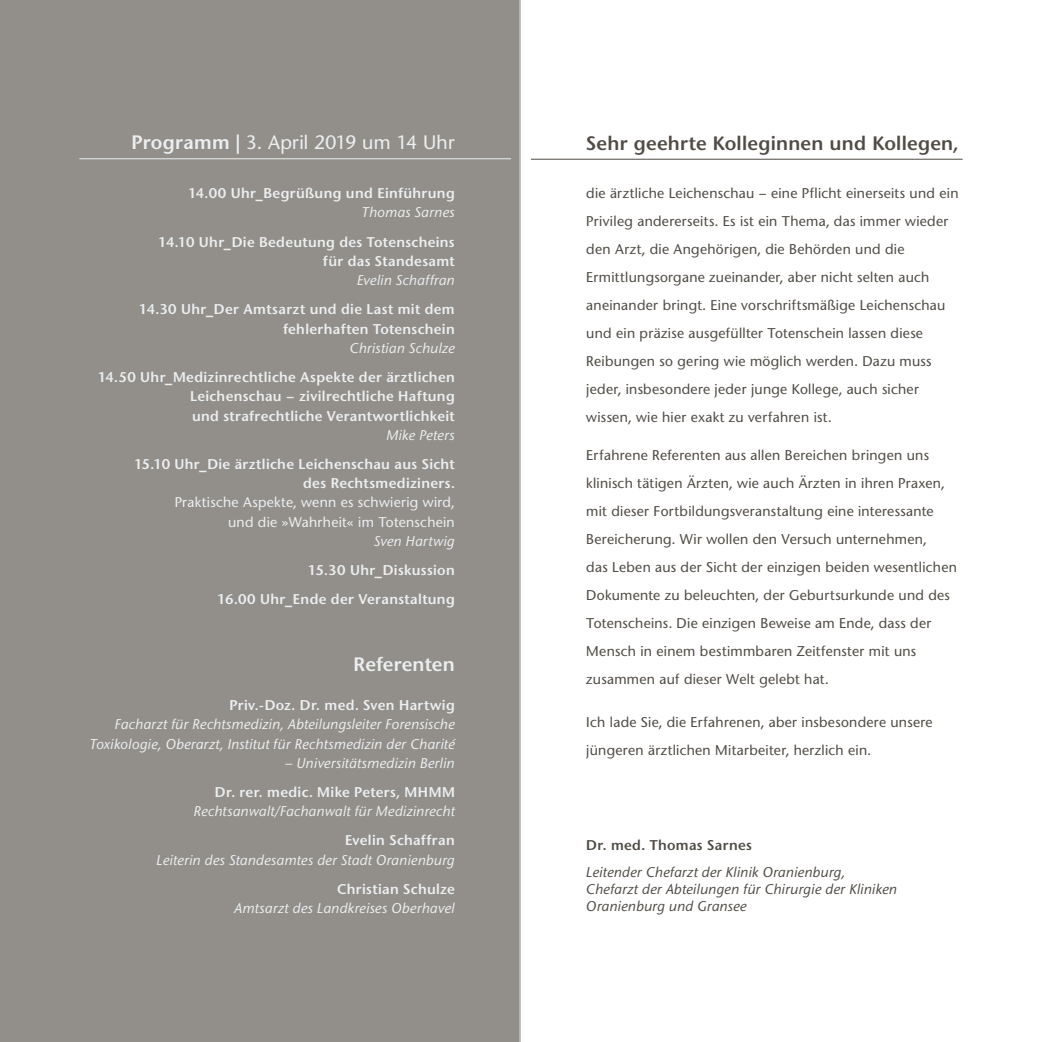
<style>
.page{position:relative;width:1042px;height:1042px;background:#fff}
.page>*{position:absolute;margin:0;border:0;box-sizing:border-box;transform-origin:0 0}
.t1{font:600 19.25px "Stone Sans BQ";letter-spacing:.015em;color:#504b45}
.t2{font:500 19.25px "Stone Sans BQ";letter-spacing:.01em;color:#eceff0}
.t3{font:600 19.25px "Stone Sans BQ";letter-spacing:.01em;color:#eceff0}
.t4{font:500 14px/28px "Stone Sans BQ";letter-spacing:.025em;color:#504b45}
.t5{font:600 14px/19.2px "Stone Sans BQ";letter-spacing:.025em;color:#eceff0;text-align:right}
.t6{font:italic 500 14px/19.2px "Stone Sans BQ";letter-spacing:.025em;color:#eceff0;text-align:right}
.t7{font:italic 500 14px/16.8px "Stone Sans BQ";letter-spacing:.025em;color:#504b45}
.t8{font:500 14px/19.2px "Stone Sans BQ";letter-spacing:.02em;color:#eceff0;text-align:right}
.t9{font:600 14px "Stone Sans BQ";letter-spacing:.025em;color:#504b45}
.s1{font-weight:600}
</style>
<div class="page">
<div style="left:0;top:0;width:521px;height:1042px;background:#928f8b"></div>
<hr style="left:79px;top:158px;width:432px;height:1px;background:#eceff0">
<hr style="left:531px;top:159px;width:431px;height:1px;background:#504b45">
<h1 class="t2" style="left:131px;top:130px;width:325px"><span class="s1">Programm |</span> 3. April 2019 um 14 Uhr</h1>
<p class="t5" style="left:188px;top:183px;width:268px">14.00 Uhr_Begrüßung und Einführung</p>
<p class="t6" style="left:362px;top:203px;width:94px">Thomas Sarnes</p>
<p class="t5" style="left:158px;top:232px;width:298px">14.10 Uhr_Die Bedeutung des Totenscheins für das Standesamt</p>
<p class="t6" style="left:357px;top:271px;width:99px">Evelin Schaffran</p>
<p class="t5" style="left:139px;top:300px;width:317px">14.30 Uhr_Der Amtsarzt und die Last mit dem fehlerhaften Totenschein</p>
<p class="t6" style="left:350px;top:338px;width:106px">Christian Schulze</p>
<p class="t5" style="left:190px;top:367px;width:266px;text-align:justify;text-indent:-92px">14.50 Uhr_Medizinrechtliche Aspekte der ärztlichen Leichenschau – zivilrechtliche Haftung und strafrechtliche Verantwortlichkeit</p>
<p class="t6" style="left:386px;top:425px;width:70px">Mike Peters</p>
<p class="t5" style="left:134px;top:454px;width:322px">15.10 Uhr_Die ärztliche Leichenschau aus Sicht des Rechtsmediziners.</p>
<p class="t8" style="left:175px;top:493px;width:282px">Praktische Aspekte, wenn es schwierig wird, und die »Wahrheit« im Totenschein</p>
<p class="t6" style="left:374px;top:531px;width:82px">Sven Hartwig</p>
<p class="t5" style="left:217px;top:555px;width:239px;line-height:29.2px">15.30 Uhr_Diskussion<br>16.00 Uhr_Ende der Veranstaltung</p>
<h1 class="t3" style="left:353px;top:652px;width:103px">Referenten</h1>
<p class="t5" style="left:229px;top:695px;width:227px">Priv.-Doz. Dr. med. Sven Hartwig</p>
<p class="t6" style="left:90px;top:715px;width:366px">Facharzt für Rechtsmedizin, Abteilungsleiter Forensische<br>Toxikologie, Oberarzt, Institut für Rechtsmedizin der Charité</p>
<p class="t6" style="left:285px;top:753px;width:171px">– Universitätsmedizin Berlin</p>
<p class="t5" style="left:215px;top:782px;width:241px">Dr. rer. medic. Mike Peters, MHMM</p>
<p class="t6" style="left:194px;top:802px;width:263px">Rechtsanwalt/Fachanwalt für Medizinrecht</p>
<p class="t5" style="left:345px;top:831px;width:111px">Evelin Schaffran</p>
<p class="t6" style="left:157px;top:850px;width:300px">Leiterin des Standesamtes der Stadt Oranienburg</p>
<p class="t5" style="left:337px;top:879px;width:119px">Christian Schulze</p>
<p class="t6" style="left:234px;top:898px;width:222px">Amtsarzt des Landkreises Oberhavel</p>
<h1 class="t1" style="left:586px;top:132px;width:374px">Sehr geehrte Kolleginnen und Kollegen,</h1>
<p class="t4" style="left:586px;top:179px;width:374px">die ärztliche Leichenschau – eine Pflicht einerseits und ein Privileg andererseits. Es ist ein Thema, das immer wieder den Arzt, die Angehörigen, die Behörden und die Ermittlungsorgane zueinander, aber nicht selten auch aneinander bringt. Eine vorschriftsmäßige Leichenschau und ein präzise ausgefüllter Totenschein lassen diese Reibungen so gering wie möglich werden. Dazu muss jeder, insbesondere jeder junge Kollege, auch sicher wissen, wie hier exakt zu verfahren ist.</p>
<p class="t4" style="left:586px;top:441px;width:372px">Erfahrene Referenten aus allen Bereichen bringen uns klinisch tätigen Ärzten, wie auch Ärzten in ihren Praxen, mit dieser Fortbildungsveranstaltung eine interessante Bereicherung. Wir wollen den Versuch unternehmen,<br>das Leben aus der Sicht der einzigen beiden wesentlichen Dokumente zu beleuchten, der Geburtsurkunde und des Totenscheins. Die einzigen Beweise am Ende, dass der Mensch in einem bestimmbaren Zeitfenster mit uns zusammen auf dieser Welt gelebt hat.</p>
<p class="t4" style="left:586px;top:708px;width:348px">Ich lade Sie, die Erfahrenen, aber insbesondere unsere jüngeren ärztlichen Mitarbeiter, herzlich ein.</p>
<p class="t9" style="left:586px;top:836px;width:167px">Dr. med. Thomas Sarnes</p>
<p class="t7" style="left:586px;top:863px;width:312px">Leitender Chefarzt der Klinik Oranienburg,<br>Chefarzt der Abteilungen für Chirurgie der Kliniken<br>Oranienburg und Gransee</p>
</div>
